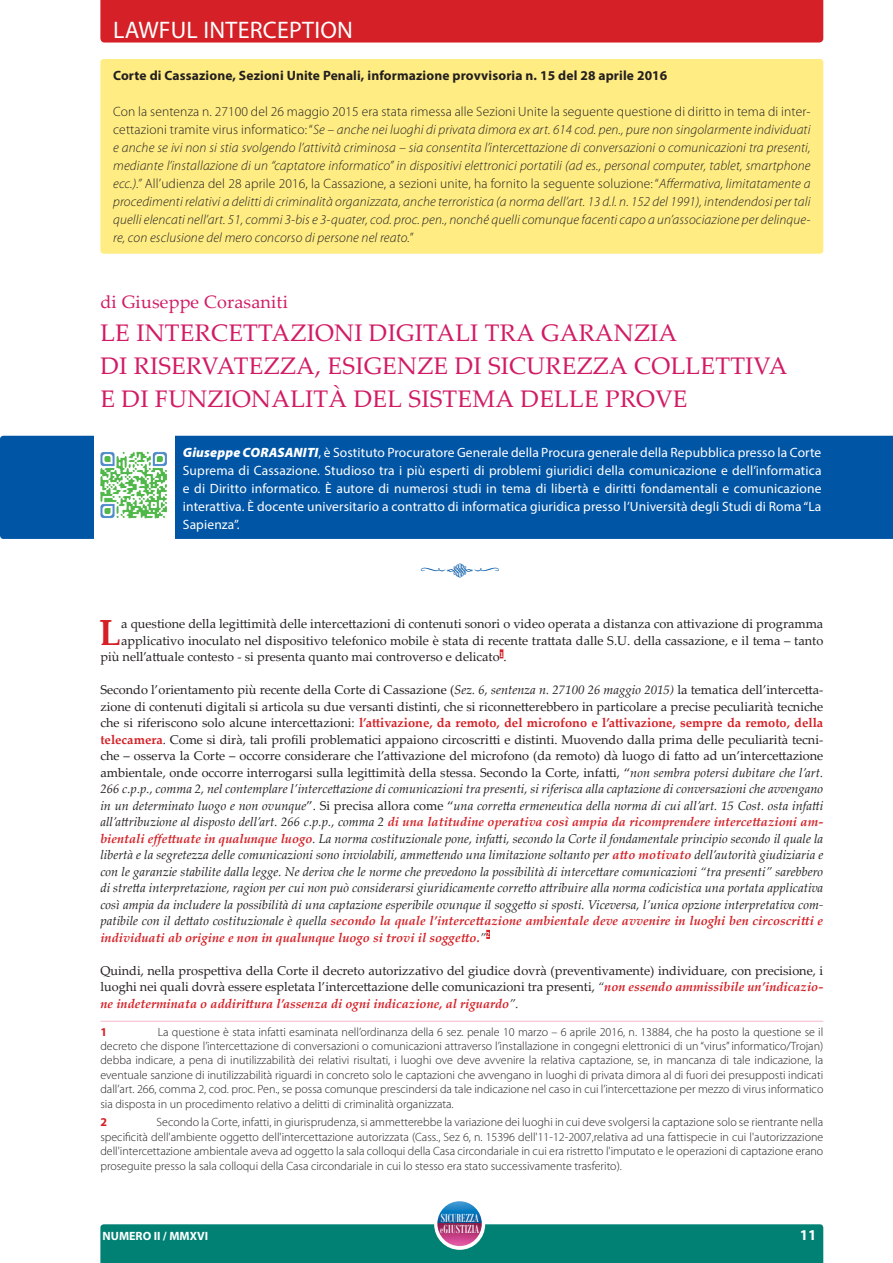
<style>
.page{position:relative;width:893px;height:1263px;background:#fff}
.page>*{position:absolute;margin:0;border:0;box-sizing:border-box;transform-origin:0 0}
.t1{font:700 36.3px "Palatino Linotype";color:#d42026}
.t2{font:27px "Nymphette";color:#0155a5}
.t3{font:24px/33px "Palatino Linotype";letter-spacing:.01em;color:#d21b65}
.t4{font:24px "Myriad Pro";letter-spacing:.01em;color:#fff}
.t5{font:18px "Palatino Linotype";letter-spacing:.01em;color:#d21b65}
.t6{font:700 15px "Myriad Pro";color:#fff}
.t7{font:italic 300 13.5px/18px "Myriad Pro";letter-spacing:.01em;color:#231f20;text-align:justify}
.t8{font:13.5px/18px "Myriad Pro";letter-spacing:.01em;color:#fff;text-align:justify}
.t9{font:700 13.5px "Myriad Pro";letter-spacing:.01em;color:#231f20}
.t10{font:italic 12.75px/16.5px "Palatino Linotype";color:#231f20;text-align:justify}
.t11{font:12.75px/16.5px "Palatino Linotype";color:#231f20;text-align:justify}
.t12{font:12.6px "Bodoni MT Condensed";letter-spacing:.01em;color:#fff}
.t13{font:12.6px "Bodoni MT Condensed";letter-spacing:.01em;color:#fff}
.t14{font:300 12px/14.4px "Myriad Pro";color:#231f20;text-align:justify}
.t15{font:700 12px "Myriad Pro";color:#fff}
.t16{font:700 12px "Myriad Pro";color:#d42026}
.s1{font-style:normal}
.s2{font-weight:900;font-style:italic}
.s3{font-weight:700;font-style:normal;color:#d42026}
.s4{font-weight:700;color:#d42026}
.s5{font-style:italic}
.s6{font-weight:700;font-style:italic;color:#d42026}
.s7{font-size:10.05px}
</style>
<div class="page">
<div style="left:434px;top:1199px;width:51px;height:51px;border:2px solid #fff;border-radius:50%"></div>
<img style="left:437px;top:1201px;width:45px;height:23px">
<div style="left:100px;top:1224px;width:723px;height:39px;background:#008174"></div>
<svg style="left:500px;top:649px;width:3px;height:9px"></svg>
<svg style="left:486px;top:930px;width:4px;height:9px"></svg>
<hr style="left:100px;top:1021px;width:723px;height:1px;background:#f7b9ca">
<div style="left:100px;top:0;width:723px;height:43px;background:#d42026"></div>
<div style="left:0;top:436px;width:893px;height:103px;background:#0155a5"></div>
<div style="left:100px;top:59px;width:723px;height:195px;background:#ffed83;border-radius:3px"></div>
<div style="left:94px;top:426px;width:80px;height:127px;background:#fff"></div>
<img style="left:100px;top:451px;width:67px;height:68px">
<h3 class="t4" style="left:113px;top:15px;width:241px">LAWFUL INTERCEPTION</h3>
<p class="t9" style="left:113px;top:66px;width:556px">Corte di Cassazione, Sezioni Unite Penali, informazione provvisoria n. 15 del 28 aprile 2016</p>
<p class="t7" style="left:113px;top:102px;width:699px"><span class="s1">Con la sentenza n. 27100 del 26 maggio 2015 era stata rimessa alle Sezioni Unite la seguente questione di diritto in tema di inter&shy;cettazioni tramite virus informatico: “</span>Se – anche nei luoghi di privata dimora ex art. 614 cod. pen., pure non singolarmente individuati e anche se ivi non si stia svolgendo l’attività criminosa – sia consentita l’intercettazione di conversazioni o comunicazioni tra presenti, mediante l’installazione di un “captatore informatico” in dispositivi elettronici portatili (ad es., personal computer, tablet, smartphone ecc.).” <span class="s1">All’udienza del 28 aprile 2016, la Cassazione, a sezioni unite, ha fornito la seguente soluzione: “</span>Affermativa, limitatamente a procedimenti relativi a delitti di criminalità organizzata, anche terroristica (a norma dell’art. 13 d.l. n. 152 del 1991), intendendosi per tali quelli elencati nell’art. 51, commi 3-bis e 3-quater, cod. proc. pen., nonché quelli comunque facenti capo a un’associazione per delinque&shy;re, con esclusione del mero concorso di persone nel reato.<span class="s1">”</span></p>
<h3 class="t5" style="left:100px;top:289px;width:189px">di Giuseppe Corasaniti</h3>
<h3 class="t3" style="left:100px;top:315px;width:689px">LE INTERCETTAZIONI DIGITALI TRA GARANZIA<br>DI RISERVATEZZA, ESIGENZE DI SICUREZZA COLLETTIVA<br>E DI FUNZIONALITÀ DEL SISTEMA DELLE PROVE</h3>
<p class="t8" style="left:183px;top:444px;width:640px"><span class="s2">Giuseppe CORASANITI</span>, è Sostituto Procuratore Generale della Procura generale della Repubblica presso la Corte Suprema di Cassazione. Studioso tra i più esperti di problemi giuridici della comunicazione e dell’informatica e di Diritto informatico. È autore di numerosi studi in tema di libertà e diritti fondamentali e comunicazione interattiva. È docente universitario a contratto di informatica giuridica presso l’Università degli Studi di Roma “La Sapienza”.</p>
<h2 class="t2" style="left:420px;top:556px;width:81px">1q2</h2>
<h1 class="t1" style="left:99px;top:606px;width:24px">L</h1>
<p class="t11" style="left:121px;top:615px;width:703px">a questione della legittimità delle intercettazioni di contenuti sonori o video operata a distanza con attivazione di programma</p>
<p class="t11" style="left:121px;top:631px;width:703px">applicativo inoculato nel dispositivo telefonico mobile è stata di recente trattata dalle S.U. della cassazione, e il tema – tanto</p>
<p class="t11" style="left:100px;top:648px;width:408px">più nell’attuale contesto - si presenta quanto mai controverso e delicato<sup>1</sup>.</p>
<p class="t10" style="left:100px;top:681px;width:724px"><span class="s1">Secondo l’orientamento più recente della Corte di Cassazione (</span>Sez. 6, sentenza n. 27100 26 maggio 2015) <span class="s1">la tematica dell’intercetta&shy;zione di contenuti digitali si articola su due versanti distinti, che si riconnetterebbero in particolare a precise peculiarità tecniche che si riferiscono solo alcune intercettazioni:</span> <span class="s3">l’attivazione, da remoto, del microfono e l’attivazione, sempre da remoto, della telecamera</span><span class="s1">. Come si dirà, tali profili problematici appaiono circoscritti e distinti. Muovendo dalla prima delle peculiarità tecni&shy;che – osserva la Corte – occorre considerare che l’attivazione del microfono (da remoto) dà luogo di fatto ad un’intercettazione ambientale, onde occorre interrogarsi sulla legittimità della stessa. Secondo la Corte, infatti, “</span>non sembra potersi dubitare che l’art.<br>266 c.p.p., comma 2, nel contemplare l’intercettazione di comunicazioni tra presenti, si riferisca alla captazione di conversazioni che avvengano in un determinato luogo e non ovunque<span class="s1">”. Si precisa allora come “</span>una corretta ermeneutica della norma di cui all’art. 15 Cost. osta infatti all’attribuzione al disposto dell’art. 266 c.p.p., comma 2 <span class="s4">di una latitudine operativa così ampia da ricomprendere intercettazioni am&shy;bientali effettuate in qualunque luogo</span>. La norma costituzionale pone, infatti, secondo la Corte il fondamentale principio secondo il quale la libertà e la segretezza delle comunicazioni sono inviolabili, ammettendo una limitazione soltanto per <span class="s4">atto motivato</span> dell’autorità giudiziaria e con le garanzie stabilite dalla legge. Ne deriva che le norme che prevedono la possibilità di intercettare comunicazioni “tra presenti” sarebbero di stretta interpretazione, ragion per cui non può considerarsi giuridicamente corretto attribuire alla norma codicistica una portata applicativa così ampia da includere la possibilità di una captazione esperibile ovunque il soggetto si sposti. Viceversa, l’unica opzione interpretativa com&shy;patibile con il dettato costituzionale è quella <span class="s4">secondo la quale l’intercettazione ambientale deve avvenire in luoghi ben circoscritti e individuati ab origine e non in qualunque luogo si trovi il soggetto.</span>”<sup>2</sup></p>
<p class="t11" style="left:100px;top:961px;width:724px">Quindi, nella prospettiva della Corte il decreto autorizzativo del giudice dovrà (preventivamente) individuare, con precisione, i luoghi nei quali dovrà essere espletata l’intercettazione delle comunicazioni tra presenti, <span class="s5">“</span><span class="s6">non essendo ammissibile un’indicazio&shy;ne indeterminata o addirittura l’assenza di ogni indicazione, al riguardo</span><span class="s5">”.</span></p>
<p class="t16" style="left:100px;top:1024px;width:8px">1</p>
<p class="t14" style="left:100px;top:1025px;width:724px;text-indent:57px">La questione è stata infatti esaminata nell’ordinanza della 6 sez. penale 10 marzo – 6 aprile 2016, n. 13884, che ha posto la questione se il decreto che dispone l’intercettazione di conversazioni o comunicazioni attraverso l’installazione in congegni elettronici di un “virus” informatico/Trojan) debba indicare, a pena di inutilizzabilità dei relativi risultati, i luoghi ove deve avvenire la relativa captazione, se, in mancanza di tale indicazione, la eventuale sanzione di inutilizzabilità riguardi in concreto solo le captazioni che avvengano in luoghi di privata dimora al di fuori dei presupposti indicati dall’art. 266, comma 2, cod. proc. Pen., se possa comunque prescindersi da tale indicazione nel caso in cui l’intercettazione per mezzo di virus informatico sia disposta in un procedimento relativo a delitti di criminalità organizzata.</p>
<p class="t16" style="left:100px;top:1114px;width:8px">2</p>
<p class="t14" style="left:100px;top:1115px;width:724px;text-indent:56px">Secondo la Corte, infatti, in giurisprudenza, si ammetterebbe la variazione dei luoghi in cui deve svolgersi la captazione solo se rientrante nella specificità dell'ambiente oggetto dell'intercettazione autorizzata (Cass., Sez 6, n. 15396 dell'11-12-2007,relativa ad una fattispecie in cui l'autorizzazione dell'intercettazione ambientale aveva ad oggetto la sala colloqui della Casa circondariale in cui era ristretto l'imputato e le operazioni di captazione erano proseguite presso la sala colloqui della Casa circondariale in cui lo stesso era stato successivamente trasferito).</p>
<p class="t15" style="left:103px;top:1228px;width:107px">NUMERO II / MMXVI</p>
<p class="t13" style="left:441px;top:1210px;width:40px">SICUREZZA</p>
<p class="t12" style="left:440px;top:1221px;width:41px"><span class="s7">e</span>GIUSTIZIA</p>
<p class="t6" style="left:800px;top:1225px;width:18px">11</p>
</div>
